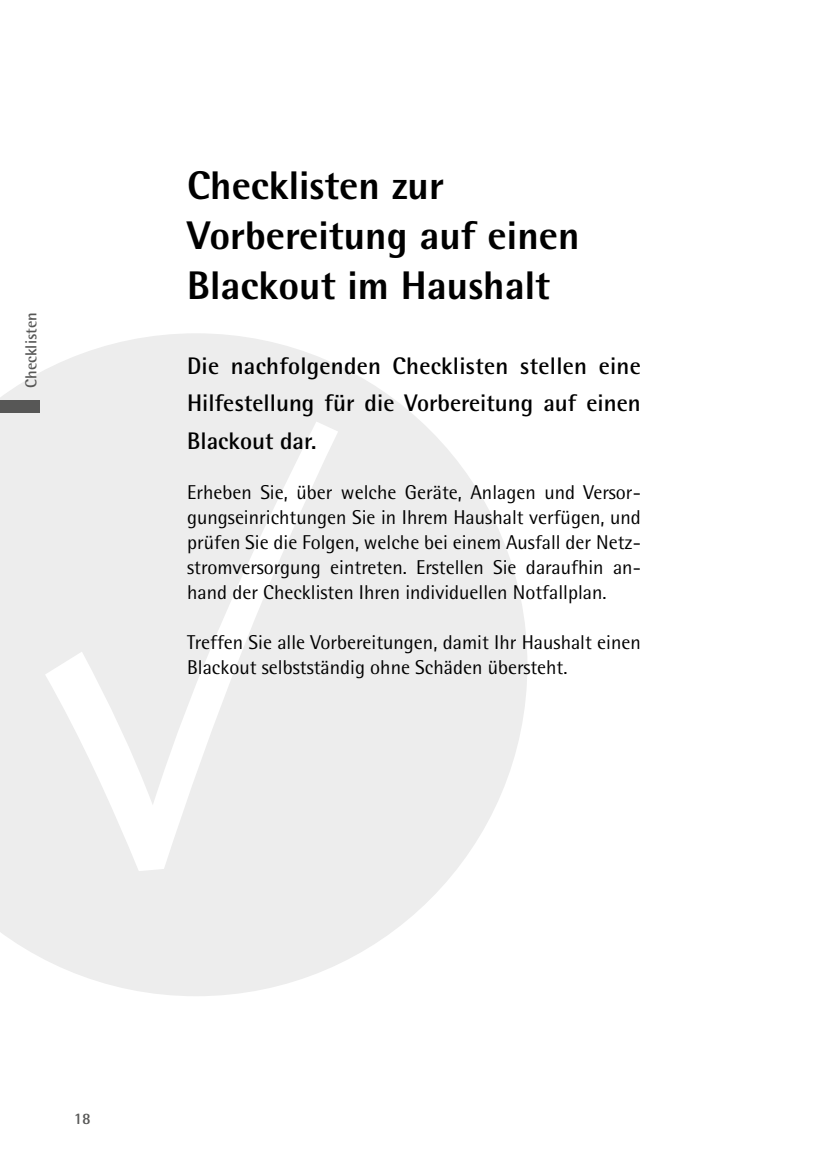
<style>
.page{position:relative;width:828px;height:1163px;background:#fff}
.page>*{position:absolute;margin:0;border:0;box-sizing:border-box;transform-origin:0 0}
.t1{font:800 40px/50px "Rotis Semi Sans Std";color:#000}
.t2{font:700 24px/37.4px "Rotis Semi Sans Std";color:#000;text-align:justify}
.t3{font:20px/25px "Rotis Semi Sans Std";color:#000;text-align:justify}
.t4{font:700 16px "Rotis Semi Sans Std";color:#575756}
</style>
<div class="page">
<svg style="left:0;top:333px;width:527px;height:663px;fill:#ededed"></svg>
<div style="left:0;top:400px;width:40px;height:13px;background:#575756"></div>
<p class="t4" style="left:21px;top:388px;width:77px;rotate:-90deg">Checklisten</p>
<h1 class="t1" style="left:187px;top:159px;width:394px">Checklisten zur<br>Vorbereitung auf einen<br>Blackout im Haushalt</h1>
<p class="t2" style="left:187px;top:346px;width:455px">Die nachfolgenden Checklisten stellen eine Hilfestellung für die Vorbereitung auf einen Blackout dar.</p>
<p class="t3" style="left:187px;top:479px;width:455px">Erheben Sie, über welche Geräte, Anlagen und Versor&shy;gungseinrichtungen Sie in Ihrem Haushalt verfügen, und prüfen Sie die Folgen, welche bei einem Ausfall der Netz&shy;stromversorgung eintreten. Erstellen Sie daraufhin an&shy;hand der Checklisten Ihren individuellen Notfallplan.</p>
<p class="t3" style="left:187px;top:629px;width:455px">Treffen Sie alle Vorbereitungen, damit Ihr Haushalt einen<br>Blackout selbstständig ohne Schäden übersteht.</p>
<p class="t4" style="left:74px;top:1108px;width:19px">18</p>
</div>
